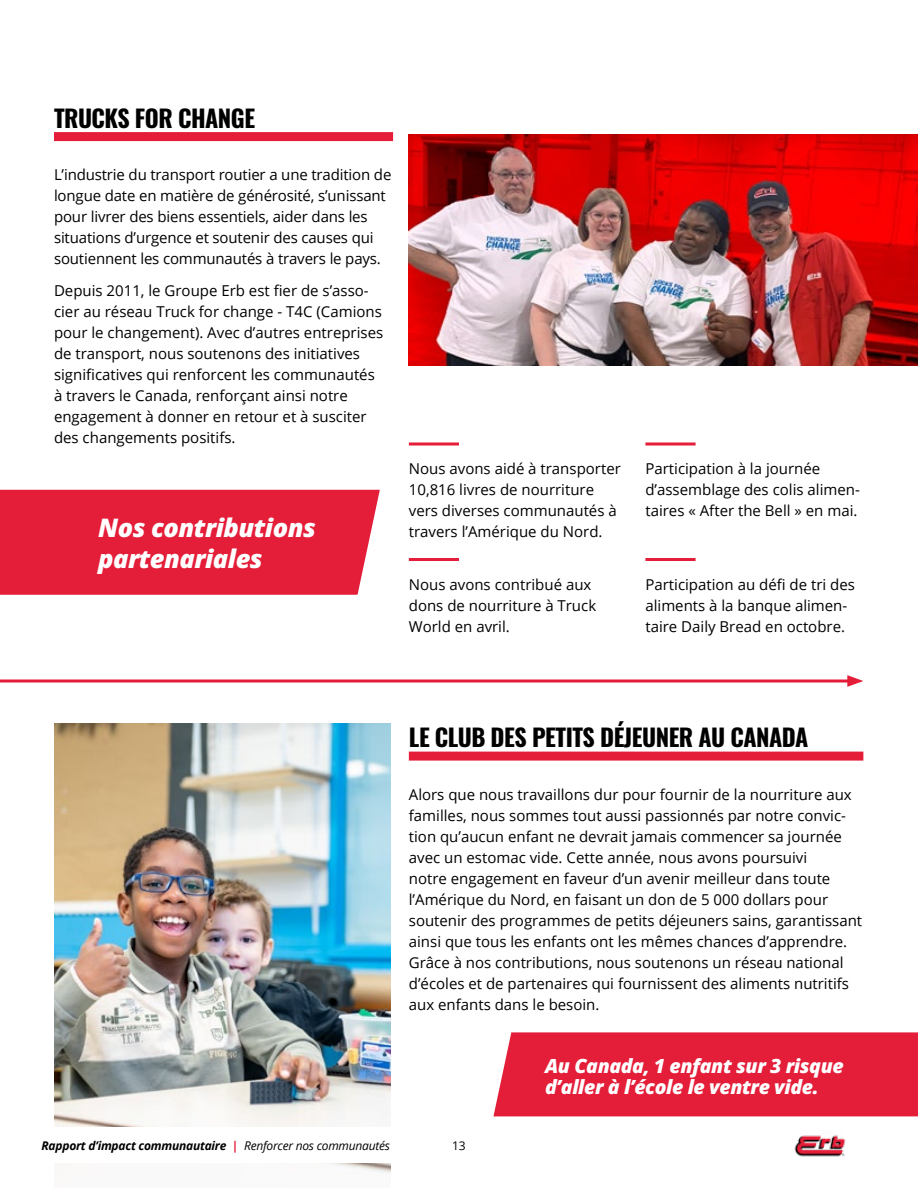
<style>
.page{position:relative;width:918px;height:1188px;background:#fff}
.page>*{position:absolute;margin:0;border:0;box-sizing:border-box;transform-origin:0 0}
.t1{font:italic 800 25.5px/31.5px "Open Sans";letter-spacing:-.02em;color:#fff}
.t2{font:700 24px "Oswald";letter-spacing:-.02em;color:#000}
.t3{font:italic 800 19.5px/21px "Open Sans";letter-spacing:-.02em;color:#fff}
.t4{font:15px/21px "Open Sans";color:#000}
.t5{font:italic 700 12px "Open Sans";letter-spacing:-.02em;color:#000}
.t6{font:italic 12px "Open Sans";letter-spacing:-.02em;color:#000}
.t7{font:12px "Open Sans";color:#000}
.s1{color:#e41d39}
</style>
<div class="page">
<img style="left:794px;top:1135px;width:52px;height:22px">
<img style="left:54px;top:723px;width:337px;height:451px">
<div style="left:0;top:490px;width:380px;height:105px;background:#e41d39"></div>
<img style="left:409px;top:135px;width:509px;height:230px">
<div style="left:0;top:1127px;width:416px;height:35px;background:#fff"></div>
<div style="left:54px;top:132px;width:339px;height:9px;background:#e41d39"></div>
<div style="left:409px;top:752px;width:454px;height:9px;background:#e41d39"></div>
<hr style="left:0;top:680px;width:853px;height:2px;background:#e41d39">
<svg style="left:847px;top:675px;width:16px;height:12px"></svg>
<div style="left:493px;top:1032px;width:425px;height:84px;background:#e41d39"></div>
<svg style="left:409px;top:442px;width:50px;height:4px"></svg>
<hr style="left:409px;top:558px;width:50px;height:3px;background:#e41d39">
<svg style="left:645px;top:442px;width:51px;height:4px"></svg>
<hr style="left:645px;top:558px;width:51px;height:3px;background:#e41d39">
<h2 class="t2" style="left:54px;top:105px;width:203px">TRUCKS FOR CHANGE</h2>
<p class="t4" style="left:54px;top:164px;width:339px">L’industrie du transport routier a une tradition de longue date en matière de générosité, s’unissant pour livrer des biens essentiels, aider dans les situations d’urgence et soutenir des causes qui soutiennent les communautés à travers le pays.</p>
<p class="t4" style="left:54px;top:279px;width:331px">Depuis 2011, le Groupe Erb est fier de s’asso&shy;cier au réseau Truck for change - T4C (Camions pour le changement). Avec d’autres entreprises de transport, nous soutenons des initiatives significatives qui renforcent les communautés à travers le Canada, renforçant ainsi notre engagement à donner en retour et à susciter des changements positifs.</p>
<h1 class="t1" style="left:98px;top:511px;width:219px">Nos contributions partenariales</h1>
<p class="t4" style="left:409px;top:458px;width:214px">Nous avons aidé à transporter<br>10,816 livres de nourriture vers diverses communautés à travers l’Amérique du Nord.</p>
<p class="t4" style="left:645px;top:458px;width:216px">Participation à la journée d’assemblage des colis alimen&shy;taires « After the Bell » en mai.</p>
<p class="t4" style="left:409px;top:573px;width:189px">Nous avons contribué aux dons de nourriture à Truck<br>World en avril.</p>
<p class="t4" style="left:645px;top:573px;width:211px">Participation au défi de tri des aliments à la banque alimen&shy;taire Daily Bread en octobre.</p>
<p class="t5" style="left:42px;top:1137px;width:198px">Rapport d’impact communautaire <span class="s1">|</span></p>
<p class="t6" style="left:244px;top:1137px;width:147px">Renforcer nos communautés</p>
<h2 class="t2" style="left:409px;top:725px;width:401px">LE CLUB DES PETITS DÉJEUNER AU CANADA</h2>
<p class="t4" style="left:409px;top:783px;width:455px">Alors que nous travaillons dur pour fournir de la nourriture aux familles, nous sommes tout aussi passionnés par notre convic&shy;tion qu’aucun enfant ne devrait jamais commencer sa journée avec un estomac vide. Cette année, nous avons poursuivi<br>notre engagement en faveur d’un avenir meilleur dans toute l’Amérique du Nord, en faisant un don de 5 000 dollars pour soutenir des programmes de petits déjeuners sains, garantissant ainsi que tous les enfants ont les mêmes chances d’apprendre.<br>Grâce à nos contributions, nous soutenons un réseau national d’écoles et de partenaires qui fournissent des aliments nutritifs aux enfants dans le besoin.</p>
<p class="t7" style="left:452px;top:1137px;width:15px">13</p>
<h3 class="t3" style="left:545px;top:1054px;width:300px">Au Canada, 1 enfant sur 3 risque d’aller à l’école le ventre vide.</h3>
</div>
